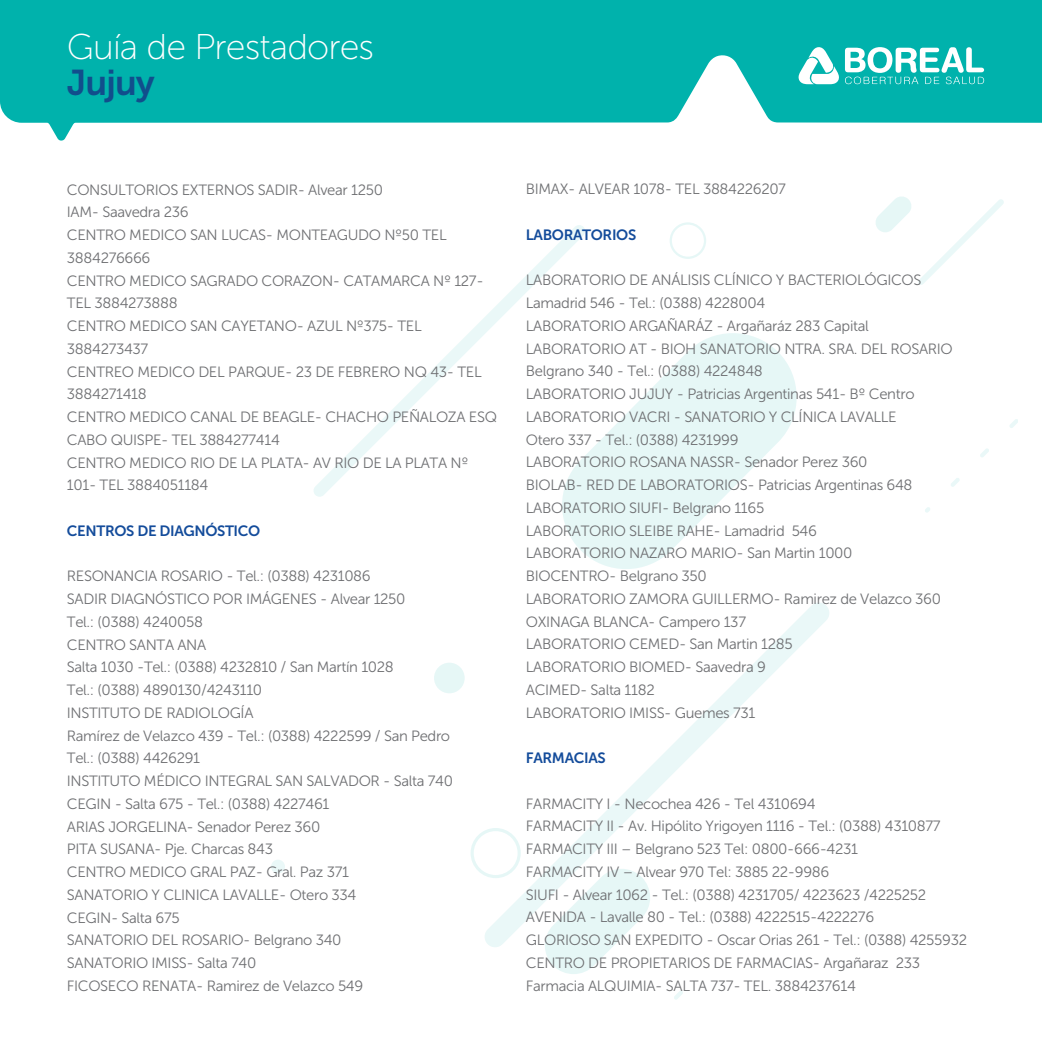
<style>
.page{position:relative;width:1042px;height:1042px;background:#fff}
.page>*{position:absolute;margin:0;border:0;box-sizing:border-box;transform-origin:0 0}
.t1{font:35.7px "Museo Sans 100";letter-spacing:-.025em;color:#fff}
.t2{font:35.7px "Museo Sans 700";letter-spacing:-.025em;color:#114e8c}
.t3{font:14.88px/22.8px "Museo Sans 300";letter-spacing:-.025em;color:#6e6f72}
.t4{font:14.88px "Museo Sans 700";letter-spacing:-.025em;color:#144c9b}
</style>
<div class="page">
<svg style="left:918px;top:199px;width:86px;height:86px"></svg>
<svg style="left:314px;top:225px;width:271px;height:272px"></svg>
<svg style="left:674px;top:991px;width:9px;height:9px"></svg>
<svg style="left:925px;top:419px;width:92px;height:94px"></svg>
<svg style="left:545px;top:947px;width:67px;height:27px"></svg>
<svg style="left:876px;top:196px;width:35px;height:36px"></svg>
<div style="left:271px;top:859px;width:14px;height:14px;background:#eaf8f8;border-radius:50%"></div>
<svg style="left:485px;top:603px;width:344px;height:344px"></svg>
<svg style="left:471px;top:828px;width:50px;height:50px"></svg>
<svg style="left:670px;top:222px;width:36px;height:37px"></svg>
<div style="left:434px;top:662px;width:31px;height:31px;background:#e6f7f6;border-radius:50%"></div>
<svg style="left:556px;top:327px;width:241px;height:242px;fill:#e6f7f6"></svg>
<svg style="left:0;top:0;width:1042px;height:141px;fill:#00b2ac"></svg>
<svg style="left:798px;top:47px;width:41px;height:37px"></svg>
<svg style="left:845px;top:47px;width:139px;height:37px"></svg>
<h1 class="t1" style="left:67px;top:28px;width:309px">Guía de Prestadores</h1>
<h1 class="t2" style="left:67px;top:63px;width:89px">Jujuy</h1>
<p class="t3" style="left:67px;top:178px;width:432px">CONSULTORIOS EXTERNOS SADIR- Alvear 1250<br>IAM- Saavedra 236<br>CENTRO MEDICO SAN LUCAS- MONTEAGUDO Nº50 TEL<br>3884276666<br>CENTRO MEDICO SAGRADO CORAZON- CATAMARCA Nº 127-<br>TEL 3884273888<br>CENTRO MEDICO SAN CAYETANO- AZUL Nº375- TEL<br>3884273437<br>CENTREO MEDICO DEL PARQUE- 23 DE FEBRERO NQ 43- TEL<br>3884271418<br>CENTRO MEDICO CANAL DE BEAGLE- CHACHO PEÑALOZA ESQ<br>CABO QUISPE- TEL 3884277414<br>CENTRO MEDICO RIO DE LA PLATA- AV RIO DE LA PLATA Nº<br>101- TEL 3884051184</p>
<p class="t4" style="left:67px;top:522px;width:195px">CENTROS DE DIAGNÓSTICO</p>
<p class="t3" style="left:67px;top:565px;width:388px">RESONANCIA ROSARIO - Tel.: (0388) 4231086<br>SADIR DIAGNÓSTICO POR IMÁGENES - Alvear 1250<br>Tel.: (0388) 4240058<br>CENTRO SANTA ANA<br>Salta 1030 -Tel.: (0388) 4232810 / San Martín 1028<br>Tel.: (0388) 4890130/4243110<br>INSTITUTO DE RADIOLOGÍA<br>Ramírez de Velazco 439 - Tel.: (0388) 4222599 / San Pedro Tel.: (0388) 4426291<br>INSTITUTO MÉDICO INTEGRAL SAN SALVADOR - Salta 740<br>CEGIN - Salta 675 - Tel.: (0388) 4227461<br>ARIAS JORGELINA- Senador Perez 360<br>PITA SUSANA- Pje. Charcas 843<br>CENTRO MEDICO GRAL PAZ- Gral. Paz 371<br>SANATORIO Y CLINICA LAVALLE- Otero 334<br>CEGIN- Salta 675<br>SANATORIO DEL ROSARIO- Belgrano 340<br>SANATORIO IMISS- Salta 740<br>FICOSECO RENATA- Ramirez de Velazco 549</p>
<p class="t3" style="left:526px;top:178px;width:262px">BIMAX- ALVEAR 1078- TEL 3884226207</p>
<p class="t4" style="left:526px;top:226px;width:112px">LABORATORIOS</p>
<p class="t3" style="left:526px;top:269px;width:428px">LABORATORIO DE ANÁLISIS CLÍNICO Y BACTERIOLÓGICOS Lamadrid 546 - Tel.: (0388) 4228004<br>LABORATORIO ARGAÑARÁZ - Argañaráz 283 Capital LABORATORIO AT - BIOH SANATORIO NTRA. SRA. DEL ROSARIO Belgrano 340 - Tel.: (0388) 4224848<br>LABORATORIO JUJUY - Patricias Argentinas 541- Bº Centro LABORATORIO VACRI - SANATORIO Y CLÍNICA LAVALLE<br>Otero 337 - Tel.: (0388) 4231999<br>LABORATORIO ROSANA NASSR- Senador Perez 360<br>BIOLAB- RED DE LABORATORIOS- Patricias Argentinas 648<br>LABORATORIO SIUFI- Belgrano 1165<br>LABORATORIO SLEIBE RAHE- Lamadrid 546<br>LABORATORIO NAZARO MARIO- San Martin 1000<br>BIOCENTRO- Belgrano 350<br>LABORATORIO ZAMORA GUILLERMO- Ramirez de Velazco 360<br>OXINAGA BLANCA- Campero 137<br>LABORATORIO CEMED- San Martin 1285<br>LABORATORIO BIOMED- Saavedra 9<br>ACIMED- Salta 1182<br>LABORATORIO IMISS- Guemes 731</p>
<p class="t4" style="left:526px;top:750px;width:81px">FARMACIAS</p>
<p class="t3" style="left:526px;top:792px;width:443px">FARMACITY I - Necochea 426 - Tel 4310694<br>FARMACITY II - Av. Hipólito Yrigoyen 1116 - Tel.: (0388) 4310877<br>FARMACITY III – Belgrano 523 Tel: 0800-666-4231<br>FARMACITY IV – Alvear 970 Tel: 3885 22-9986<br>SIUFI - Alvear 1062 - Tel.: (0388) 4231705/ 4223623 /4225252<br>AVENIDA - Lavalle 80 - Tel.: (0388) 4222515-4222276<br>GLORIOSO SAN EXPEDITO - Oscar Orias 261 - Tel.: (0388) 4255932<br>CENTRO DE PROPIETARIOS DE FARMACIAS- Argañaraz 233<br>Farmacia ALQUIMIA- SALTA 737- TEL. 3884237614</p>
</div>
